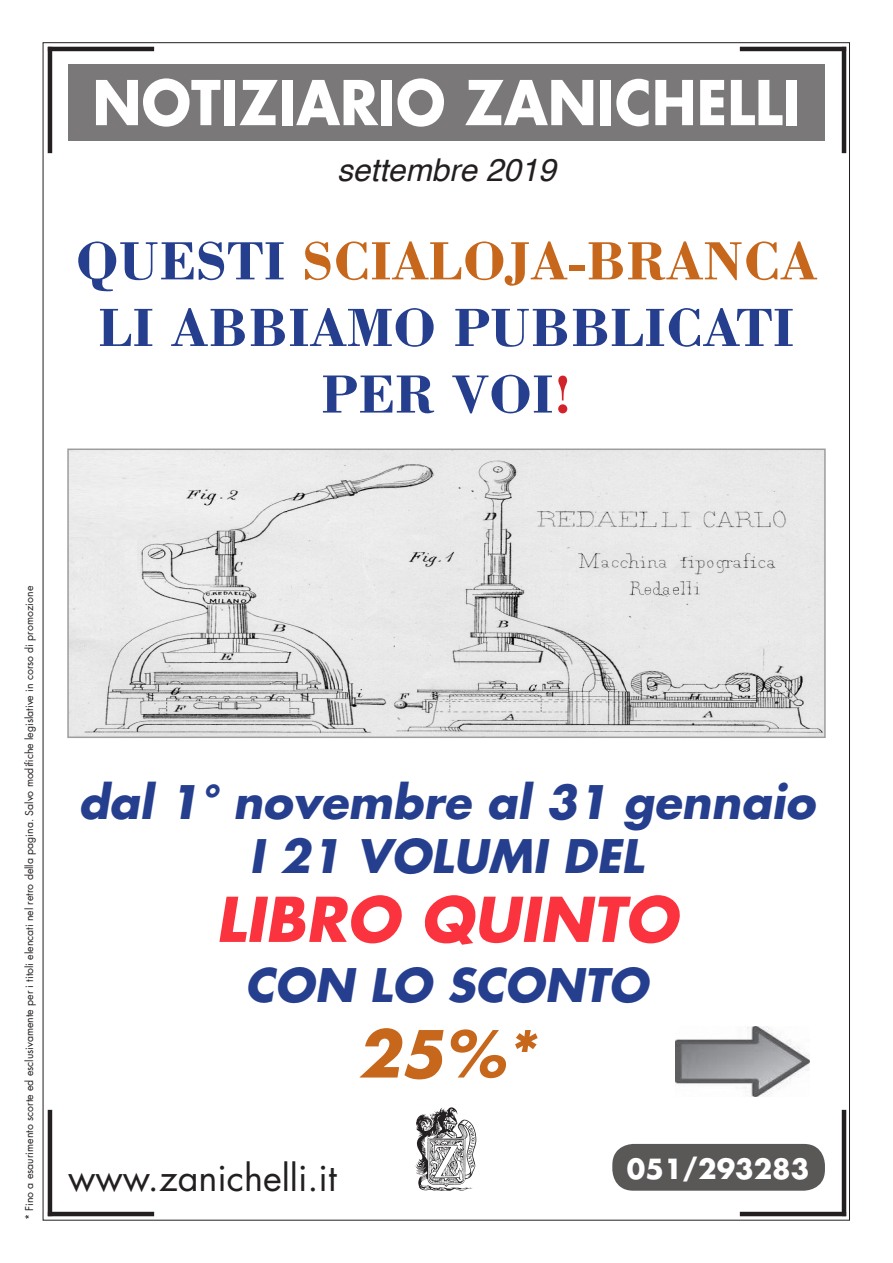
<style>
.page{position:relative;width:893px;height:1263px;background:#fff}
.page>*{position:absolute;margin:0;border:0;box-sizing:border-box;transform-origin:0 0}
.t1{font:italic 700 63px "Futura";color:#c6671c}
.t2{font:700 60px "Futura";color:#fff;scale:.93 1}
.t3{font:italic 700 60px "Futura";color:#fb333e}
.t4{font:700 55.5px/66.6px "Bodoni";color:#253f8e;text-align:center}
.t5{font:italic 700 45px "Futura";color:#253f8e}
.t6{font:36px "Futura";color:#231f20}
.t7{font:italic 31.5px "Helvetica";color:#231f20}
.t8{font:700 27px "Futura";color:#fff}
.t9{font:10.5px "Futura";color:#231f20}
.s1{color:#c6671c}
.s2{color:#d1232a}
</style>
<div class="page">
<hr style="left:48px;top:47px;width:4px;height:106px;background:#231f20">
<hr style="left:842px;top:1110px;width:4px;height:106px;background:#231f20">
<hr style="left:48px;top:1212px;width:106px;height:4px;background:#231f20">
<hr style="left:740px;top:47px;width:106px;height:4px;background:#231f20">
<hr style="left:48px;top:47px;width:106px;height:4px;background:#231f20">
<hr style="left:740px;top:1212px;width:106px;height:4px;background:#231f20">
<hr style="left:48px;top:1110px;width:4px;height:106px;background:#231f20">
<hr style="left:842px;top:47px;width:4px;height:106px;background:#231f20">
<div style="left:68px;top:64px;width:757px;height:76px;background:#7b7879"></div>
<img style="left:415px;top:1107px;width:62px;height:84px">
<div style="left:612px;top:1144px;width:213px;height:47px;background:#5a5757;border-radius:21px"></div>
<img style="left:675px;top:1026px;width:135px;height:70px">
<img style="left:70px;top:451px;width:753px;height:284px">
<div style="left:67px;top:448px;width:759px;height:290px;border:2px solid #9c9d9f"></div>
<h2 class="t2" style="left:92px;top:61px;width:763px">NOTIZIARIO ZANICHELLI</h2>
<p class="t7" style="left:337px;top:145px;width:220px">settembre 2019</p>
<p class="t4" style="left:76px;top:226px;width:743px">QUESTI <span class="s1">SCIALOJA-BRANCA<br></span>LI ABBIAMO PUBBLICATI<br>PER VOI<span class="s2">!</span></p>
<p class="t9" style="left:22px;top:1220px;width:636px;rotate:-90deg">* Fino a esaurimento scorte ed esclusivamente per i titoli elencati nel retro della pagina. Salvo modifiche legislative in corso di promozione</p>
<p class="t5" style="left:78px;top:771px;width:738px">dal 1° novembre al 31 gennaio</p>
<p class="t5" style="left:250px;top:825px;width:395px">I 21 VOLUMI DEL</p>
<p class="t3" style="left:216px;top:878px;width:463px">LIBRO QUINTO</p>
<p class="t5" style="left:245px;top:954px;width:405px">CON LO SCONTO</p>
<p class="t1" style="left:357px;top:1010px;width:180px">25%*</p>
<p class="t6" style="left:68px;top:1153px;width:270px">www.zanichelli.it</p>
<h3 class="t8" style="left:627px;top:1150px;width:184px">051/293283</h3>
</div>
